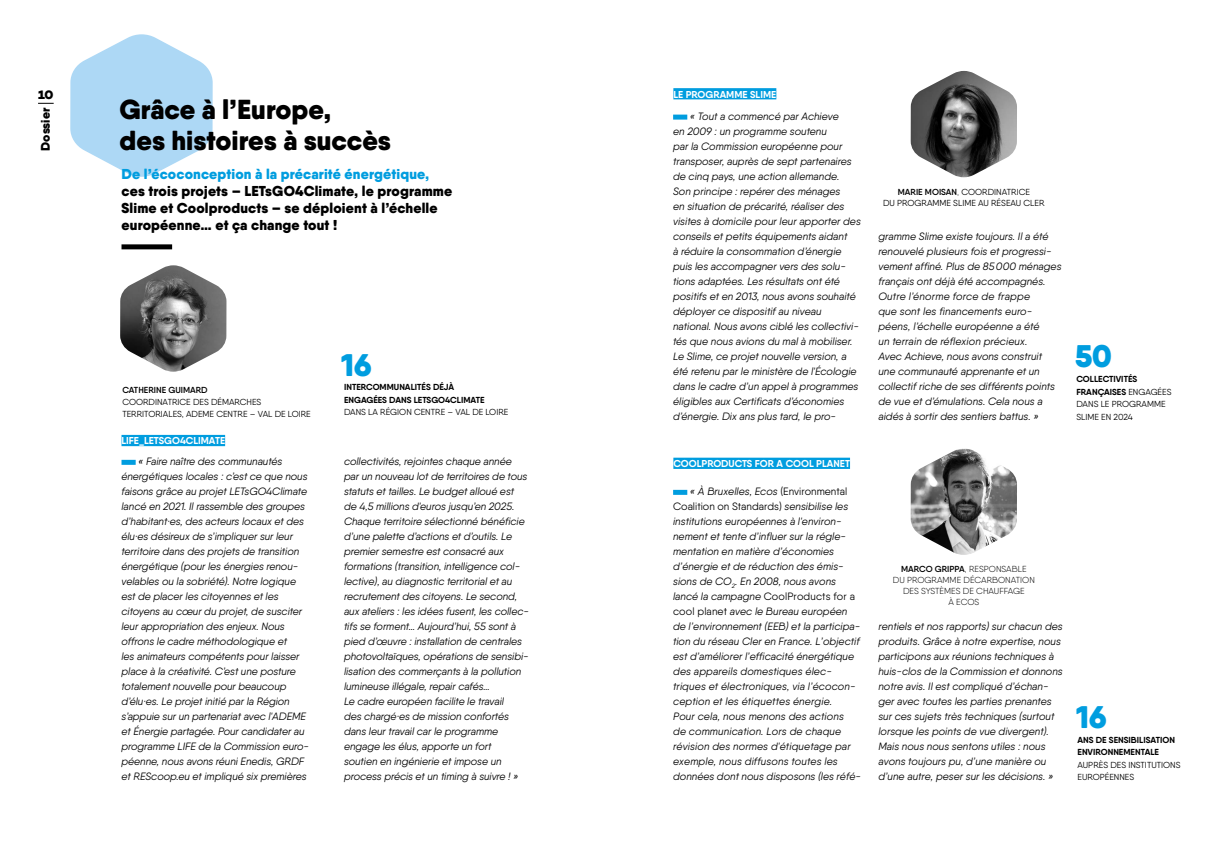
<style>
.page{position:relative;width:1205px;height:851px;background:#fff}
.page>*{position:absolute;margin:0;border:0;box-sizing:border-box;transform-origin:0 0}
.t1{font:900 31.25px "Qanelas Soft";color:#009ddf}
.t2{font:900 27.5px/31.2px "Qanelas Soft";color:#000}
.t3{font:900 14.38px/16.9px "Qanelas Soft";letter-spacing:.01em;color:#000}
.t4{font:900 14.38px "Qanelas Soft";letter-spacing:.01em;color:#009ddf}
.t5{font:900 12.5px "Qanelas Soft";color:#000}
.t6{font:800 12.5px "Campton";color:#000}
.t7{font:italic 10.62px/15px "Qanelas Soft";color:#000}
.t8{font:700 10px "Qanelas Soft";color:#fff}
.t9{font:8.75px/12.5px "Qanelas Soft";color:#000}
.t10{font:700 8.75px/12.5px "Qanelas Soft";color:#000}
.t11{font:300 8.75px/11.2px "Qanelas Soft";color:#000;text-align:center}
.t12{font:600 8.75px "Qanelas Soft";color:#000}
.s1{font-style:normal}
.s2{font-weight:600}
.s3{font-weight:300}
.s4{font-weight:700}
</style>
<div class="page">
<svg style="left:38px;top:103px;width:16px;height:1px"></svg>
<svg style="left:70px;top:34px;width:143px;height:143px"></svg>
<div style="left:121px;top:244px;width:51px;height:5px;background:#000"></div>
<div style="left:121px;top:460px;width:15px;height:5px;background:#009ddf"></div>
<div style="left:673px;top:115px;width:14px;height:5px;background:#009ddf"></div>
<img style="left:911px;top:71px;width:106px;height:106px">
<div style="left:673px;top:490px;width:14px;height:5px;background:#009ddf"></div>
<div style="left:121px;top:435px;width:104px;height:11px;background:#009ddf"></div>
<div style="left:673px;top:88px;width:103px;height:11px;background:#009ddf"></div>
<img style="left:910px;top:448px;width:107px;height:107px">
<div style="left:673px;top:457px;width:177px;height:12px;background:#009ddf"></div>
<img style="left:120px;top:265px;width:106px;height:106px">
<p class="t6" style="left:38px;top:86px;width:17px">10</p>
<p class="t5" style="left:37px;top:151px;width:45px;rotate:-90deg">Dossier</p>
<h2 class="t2" style="left:119px;top:94px;width:273px">Grâce à l’Europe,<br>des histoires à succès</h2>
<h3 class="t4" style="left:121px;top:165px;width:309px">De l’écoconception à la précarité énergétique,</h3>
<h3 class="t3" style="left:121px;top:182px;width:332px">ces trois projets – -LETsGO4Climate, le programme<br>Slime et Coolproducts – -se déploient à l’échelle européenne… et ça change tout !</h3>
<p class="t12" style="left:122px;top:385px;width:87px">CATHERINE GUIMARD</p>
<p class="t9" style="left:122px;top:395px;width:190px">COORDINATRICE DES DÉMARCHES<br>TERRITORIALES, ADEME CENTRE – VAL DE LOIRE</p>
<p class="t8" style="left:121px;top:434px;width:105px">LIFE_LETSGO4CLIMATE</p>
<h1 class="t1" style="left:341px;top:344px;width:32px">16</h1>
<p class="t10" style="left:344px;top:381px;width:142px">INTERCOMMUNALITÉS DÉJÀ<br>ENGAGÉES DANS LETSGO4CLIMATE</p>
<p class="t9" style="left:344px;top:406px;width:166px">DANS LA RÉGION CENTRE – VAL DE LOIRE</p>
<p class="t7" style="left:121px;top:453px;width:189px;text-indent:17px">« Faire naître des communautés énergétiques locales : c’est ce que nous faisons grâce au projet LETsGO4Climate lancé en 2021. Il rassemble des groupes d’habitant·es, des acteurs locaux et des élu·es désireux de s’impliquer sur leur territoire dans des projets de transition énergétique (pour les énergies renou&shy;velables ou la sobriété). Notre logique est de placer les citoyennes et les citoyens au cœur du projet, de susciter leur appropriation des enjeux. Nous offrons le cadre méthodologique et<br>les animateurs compétents pour laisser place à la créativité. C’est une posture totalement nouvelle pour beaucoup d’élu·es. Le projet initié par la Région s’appuie sur un partenariat avec l'ADEME et Énergie partagée. Pour candidater au programme LIFE de la Commission euro&shy;péenne, nous avons réuni Enedis, GRDF et REScoop.eu et impliqué six premières</p>
<p class="t7" style="left:344px;top:453px;width:186px">collectivités, rejointes chaque année par un nouveau lot de territoires de tous statuts et tailles. Le budget alloué est de 4,5 millions d'euros jusqu’en 2025.<br>Chaque territoire sélectionné bénéficie d’une palette d’actions et d’outils. Le premier semestre est consacré aux formations (transition, intelligence col&shy;lective), au diagnostic territorial et au recrutement des citoyens. Le second, aux ateliers : les idées fusent, les collec&shy;tifs se forment… Aujourd’hui, 55 sont à pied d’œuvre : installation de centrales photovoltaïques, opérations de sensibi&shy;lisation des commerçants à la pollution lumineuse illégale, repair cafés…<br>Le cadre européen facilite le travail<br>des chargé·es de mission confortés dans leur travail car le programme engage les élus, apporte un fort<br>soutien en ingénierie et impose un process précis et un timing à suivre ! »</p>
<p class="t8" style="left:673px;top:88px;width:104px">LE PROGRAMME SLIME</p>
<p class="t7" style="left:673px;top:108px;width:189px;text-indent:17px">« Tout a commencé par Achieve<br>en 2009 : un programme soutenu<br>par la Commission européenne pour transposer, auprès de sept partenaires de cinq pays, une action allemande.<br>Son principe : repérer des ménages<br>en situation de précarité, réaliser des visites à domicile pour leur apporter des conseils et petits équipements aidant<br>à réduire la consommation d’énergie puis les accompagner vers des solu&shy;tions adaptées. Les résultats ont été positifs et en 2013, nous avons souhaité déployer ce dispositif au niveau national. Nous avons ciblé les collectivi&shy;tés que nous avions du mal à mobiliser.<br>Le Slime, ce projet nouvelle version, a été retenu par le ministère de l'Écologie dans le cadre d’un appel à programmes éligibles aux Certificats d’économies d’énergie. Dix ans plus tard, le pro-</p>
<p class="t8" style="left:673px;top:457px;width:178px">COOLPRODUCTS FOR A COOL PLANET</p>
<p class="t7" style="left:673px;top:483px;width:189px;text-indent:17px">« À Bruxelles, Ecos <span class="s1">(Environmental Coalition on Standards)</span> sensibilise les institutions européennes à l'environ&shy;nement et tente d’influer sur la régle&shy;mentation en matière d’économies d’énergie et de réduction des émis&shy;sions de CO<sub>2</sub>. En 2008, nous avons lancé la campagne <span class="s1">CoolProducts for a cool planet</span> avec le Bureau européen de l’environnement (EEB) et la participa&shy;tion du réseau Cler en France. L’objectif est d’améliorer l’efficacité énergétique des appareils domestiques élec&shy;triques et électroniques, via l’écocon&shy;ception et les étiquettes énergie.<br>Pour cela, nous menons des actions<br>de communication. Lors de chaque révision des normes d'étiquetage par exemple, nous diffusons toutes les données dont nous disposons (les réfé-</p>
<p class="t9" style="left:883px;top:186px;width:163px;line-height:11.2px;text-align:center"><span class="s2">MARIE MOISAN</span><span class="s3">,</span> COORDINATRICE<br>DU PROGRAMME SLIME AU RÉSEAU CLER</p>
<p class="t7" style="left:878px;top:228px;width:185px">gramme Slime existe toujours. Il a été renouvelé plusieurs fois et progressi&shy;vement affiné. Plus de 85000 ménages français ont déjà été accompagnés.<br>Outre l’énorme force de frappe<br>que sont les financements euro&shy;péens, l’échelle européenne a été<br>un terrain de réflexion précieux.<br>Avec Achieve, nous avons construit une communauté apprenante et un collectif riche de ses différents points de vue et d’émulations. Cela nous a aidés à sortir des sentiers battus. »</p>
<h1 class="t1" style="left:1075px;top:335px;width:38px">50</h1>
<p class="t9" style="left:1076px;top:373px;width:97px"><span class="s4">COLLECTIVITÉS<br>FRANÇAISES</span> ENGAGÉES<br>DANS LE PROGRAMME<br>SLIME EN 2024</p>
<p class="t11" style="left:893px;top:562px;width:143px"><span class="s2">MARCO GRIPPA</span>, RESPONSABLE<br>DU PROGRAMME DÉCARBONATION<br>DES SYSTÈMES DE CHAUFFAGE<br>À ECOS</p>
<p class="t7" style="left:878px;top:618px;width:186px">rentiels et nos rapports) sur chacun des produits. Grâce à notre expertise, nous participons aux réunions techniques à huis‑clos de la Commission et donnons notre avis. Il est compliqué d’échan&shy;ger avec toutes les parties prenantes sur ces sujets très techniques (surtout lorsque les points de vue divergent).<br>Mais nous nous sentons utiles : nous avons toujours pu, d’une manière ou d’une autre, peser sur les décisions. »</p>
<h1 class="t1" style="left:1076px;top:696px;width:32px">16</h1>
<p class="t10" style="left:1077px;top:733px;width:99px">ANS DE SENSIBILISATION<br>ENVIRONNEMENTALE</p>
<p class="t9" style="left:1077px;top:758px;width:105px">AUPRÈS DES INSTITUTIONS<br>EUROPÉENNES</p>
</div>
